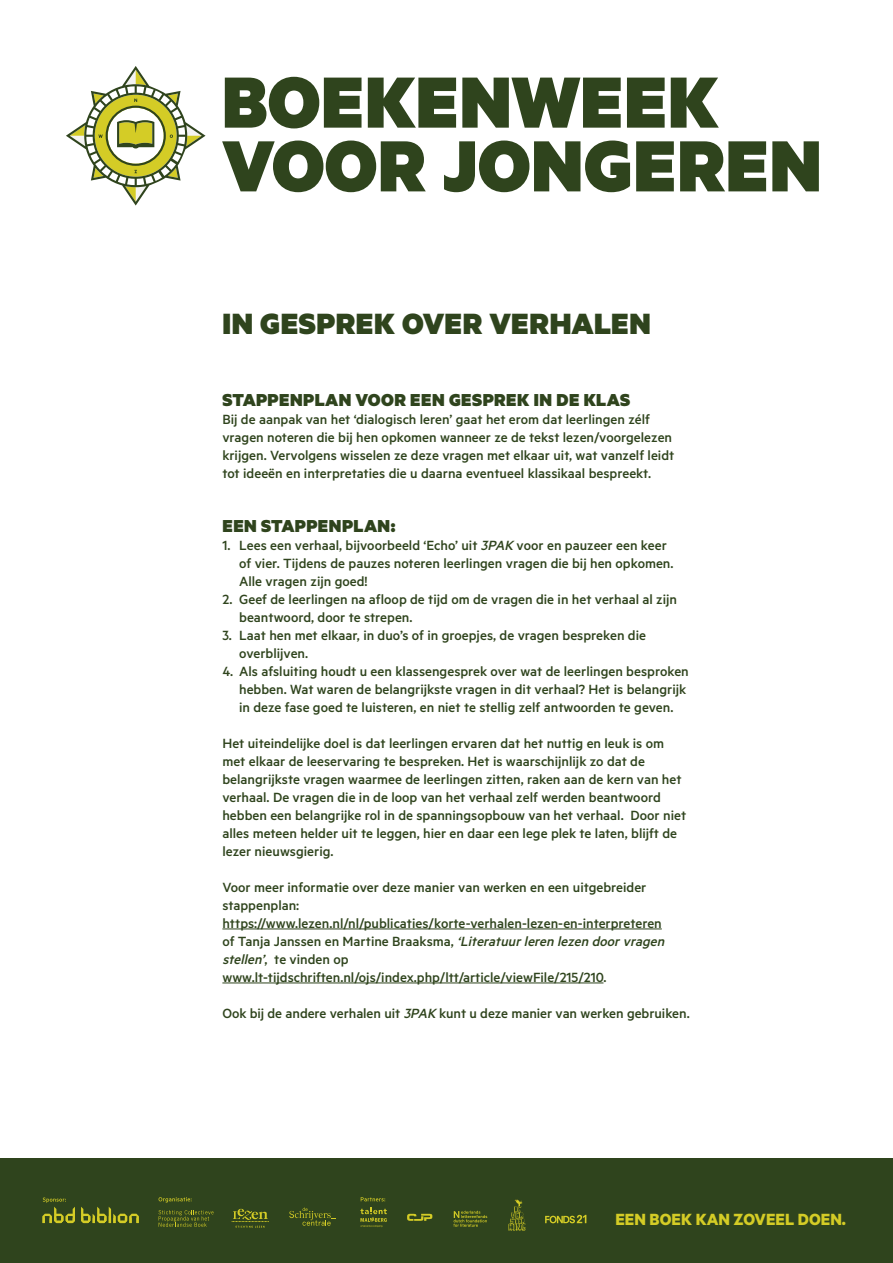
<style>
.page{position:relative;width:893px;height:1263px;background:#fff}
.page>*{position:absolute;margin:0;border:0;box-sizing:border-box;transform-origin:0 0}
.t1{font:900 33px "Metric";letter-spacing:.015em;color:#2f441d}
.t2{font:900 19.5px "Metric";letter-spacing:.015em;color:#2f441d}
.t3{font:700 18.3px "Metric";color:#d4cc26}
.t4{font:500 15px/18px "Metric";color:#2f441d}
.s1{font-style:italic}
</style>
<div class="page">
<div style="left:0;top:1159px;width:893px;height:104px;background:#2f441d"></div>
<hr style="left:222px;top:929px;width:440px;height:1px;background:#2f441d">
<hr style="left:222px;top:983px;width:381px;height:1px;background:#2f441d">
<svg style="left:225px;top:77px;width:136px;height:51px"></svg>
<svg style="left:368px;top:78px;width:88px;height:50px"></svg>
<svg style="left:462px;top:78px;width:159px;height:50px"></svg>
<svg style="left:627px;top:78px;width:38px;height:50px;background:#4d5f3d"></svg>
<svg style="left:671px;top:78px;width:48px;height:50px"></svg>
<svg style="left:222px;top:141px;width:204px;height:51px"></svg>
<svg style="left:444px;top:141px;width:186px;height:51px"></svg>
<svg style="left:636px;top:141px;width:38px;height:50px;background:#4d5f3d"></svg>
<svg style="left:680px;top:141px;width:86px;height:50px"></svg>
<svg style="left:772px;top:141px;width:47px;height:50px"></svg>
<svg style="left:66px;top:66px;width:140px;height:140px"></svg>
<svg style="left:407px;top:1214px;width:25px;height:7px"></svg>
<svg style="left:360px;top:1208px;width:27px;height:19px"></svg>
<svg style="left:453px;top:1211px;width:34px;height:16px"></svg>
<svg style="left:545px;top:1215px;width:41px;height:8px"></svg>
<svg style="left:508px;top:1199px;width:18px;height:31px"></svg>
<svg style="left:159px;top:1210px;width:55px;height:17px"></svg>
<svg style="left:232px;top:1209px;width:37px;height:19px"></svg>
<svg style="left:81px;top:1207px;width:58px;height:16px"></svg>
<svg style="left:159px;top:1197px;width:33px;height:5px"></svg>
<svg style="left:361px;top:1197px;width:24px;height:4px"></svg>
<svg style="left:289px;top:1207px;width:46px;height:19px"></svg>
<svg style="left:43px;top:1197px;width:32px;height:26px"></svg>
<h1 class="t1" style="left:222px;top:303px;width:430px">IN GESPREK OVER VERHALEN</h1>
<h2 class="t2" style="left:222px;top:387px;width:409px">STAPPENPLAN VOOR EEN GESPREK IN DE KLAS</h2>
<p class="t4" style="left:222px;top:410px;width:453px">Bij de aanpak van het ‘dialogisch leren’ gaat het erom dat leerlingen zélf vragen noteren die bij hen opkomen wanneer ze de tekst lezen/voorgelezen krijgen. Vervolgens wisselen ze deze vragen met elkaar uit, wat vanzelf leidt tot ideeën en interpretaties die u daarna eventueel klassikaal bespreekt.</p>
<h2 class="t2" style="left:222px;top:513px;width:174px">EEN STAPPENPLAN:</h2>
<p class="t4" style="left:239px;top:536px;width:436px;text-indent:-17px">1. Lees een verhaal, bijvoorbeeld ‘Echo’ uit <span class="s1">3PAK</span> voor en pauzeer een keer of vier. Tijdens de pauzes noteren leerlingen vragen die bij hen opkomen.<br>Alle vragen zijn goed!</p>
<p class="t4" style="left:239px;top:590px;width:439px;text-indent:-17px">2. Geef de leerlingen na afloop de tijd om de vragen die in het verhaal al zijn beantwoord, door te strepen.</p>
<p class="t4" style="left:239px;top:626px;width:408px;text-indent:-17px">3. Laat hen met elkaar, in duo’s of in groepjes, de vragen bespreken die overblijven.</p>
<p class="t4" style="left:239px;top:662px;width:451px;text-indent:-17px">4. Als afsluiting houdt u een klassengesprek over wat de leerlingen besproken hebben. Wat waren de belangrijkste vragen in dit verhaal? Het is belangrijk in deze fase goed te luisteren, en niet te stellig zelf antwoorden te geven.</p>
<p class="t4" style="left:222px;top:734px;width:465px">Het uiteindelijke doel is dat leerlingen ervaren dat het nuttig en leuk is om met elkaar de leeservaring te bespreken. Het is waarschijnlijk zo dat de belangrijkste vragen waarmee de leerlingen zitten, raken aan de kern van het verhaal. De vragen die in de loop van het verhaal zelf werden beantwoord hebben een belangrijke rol in de spanningsopbouw van het verhaal. Door niet alles meteen helder uit te leggen, hier en daar een lege plek te laten, blijft de lezer nieuwsgierig.</p>
<p class="t4" style="left:222px;top:878px;width:447px">Voor meer informatie over deze manier van werken en een uitgebreider stappenplan: https://www.lezen.nl/nl/publicaties/korte-verhalen-lezen-en-interpreteren of Tanja Janssen en Martine Braaksma, <span class="s1">‘Literatuurleren lezen doorvragen stellen’</span>, te vi n d e n o p www.lt-tijdschriften.nl/ojs/index.php/ltt/article/viewFile/215/210.</p>
<p class="t4" style="left:222px;top:1004px;width:469px">Ook bij de andere verhalen uit <span class="s1">3PAK</span> kunt u deze manier van werken gebruiken.</p>
<p class="t3" style="left:615px;top:1208px;width:232px">EEN BOEK KAN ZOVEEL DOEN.</p>
</div>
